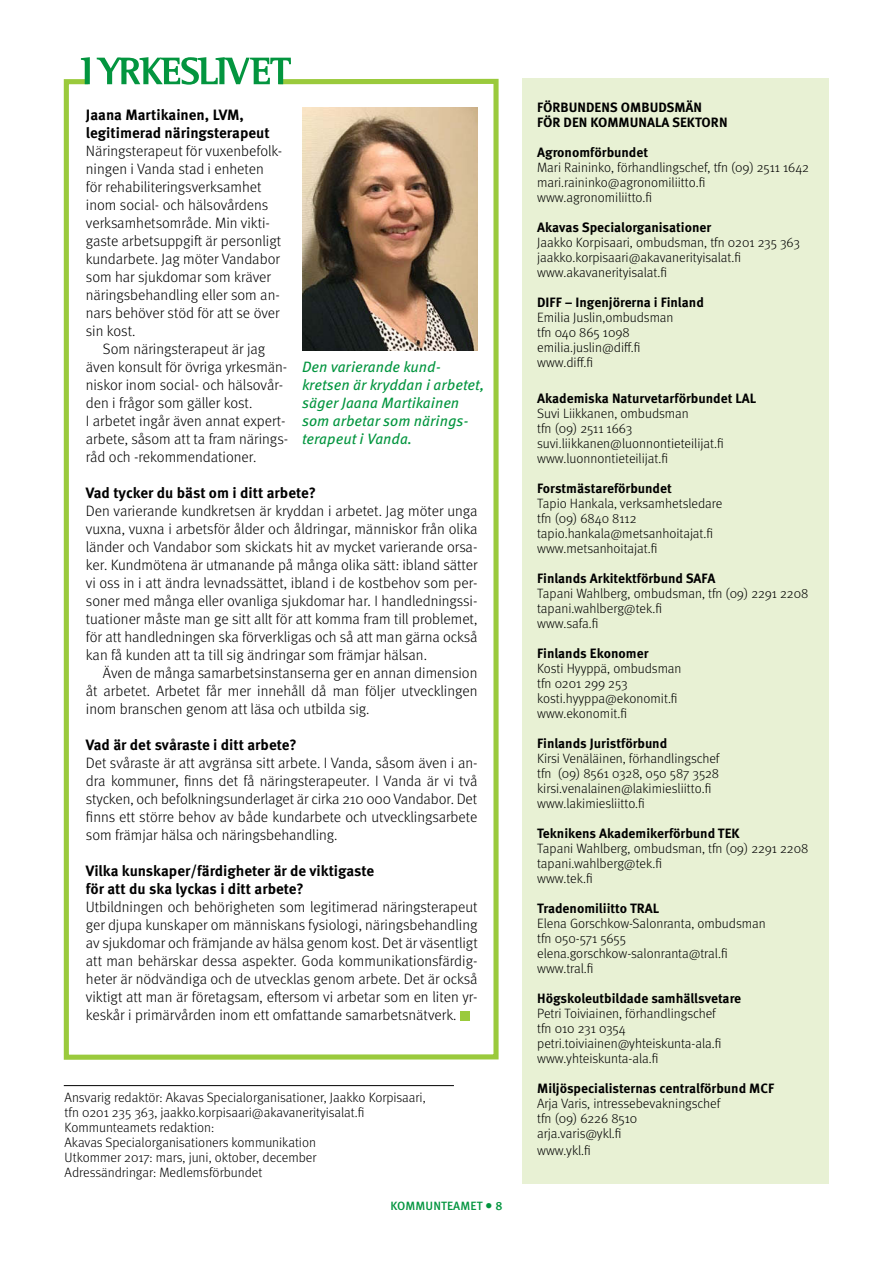
<style>
.page{position:relative;width:893px;height:1263px;background:#fff}
.page>*{position:absolute;margin:0;border:0;box-sizing:border-box;transform-origin:0 0}
.leipis_met_10_12_EI{font:300 15px/18px "Meta OT";color:#000;text-align:justify}
.leipis_met_10_12_ru{font:300 15px/18px "Meta OT";color:#000}
.leipis_met_10_12_EIS{font:700 15px/18px "Meta OT";color:#000}
.leipis_met_10_12_ru-2{font:italic 15px/18px "Meta OT";color:#03953f}
.asiamiehet_met_leipi{font:300 13.5px "Meta OT";color:#000}
.asiamiehet_met_liitt{font:700 13.5px/15px "Meta OT";color:#000}
.leipis_met_10_12_EI-2{font:300 13.5px/15px "Meta OT";color:#000}
.asiamiehet_met_leipi-2{font:700 13.5px "Meta OT";color:#000}
.t1{font:500 12px "Meta OT";letter-spacing:.01em;color:#03953f}
.s1{font-size:15px}
</style>
<div class="page">
<svg style="left:63px;top:78px;width:436px;height:982px"></svg>
<svg style="left:81px;top:57px;width:9px;height:27px"></svg>
<svg style="left:97px;top:57px;width:194px;height:28px"></svg>
<div style="left:522px;top:79px;width:307px;height:1105px;background:#e8f1d4"></div>
<hr style="left:64px;top:1085px;width:390px;height:1px;background:#000">
<div style="left:460px;top:1011px;width:9px;height:9px;background:#9aca3c"></div>
<img style="left:302px;top:107px;width:175px;height:244px">
<p class="leipis_met_10_12_EIS" style="left:86px;top:106px;width:185px">Jaana Martikainen, LVM, legitimerad näringsterapeut</p>
<p class="leipis_met_10_12_EI" style="left:86px;top:142px;width:198px;text-align:left">Näringsterapeut för vuxenbefolk&shy;ningen i Vanda stad i enheten för rehabiliteringsverksamhet inom social- och hälsovårdens verksamhetsområde. Min vikti&shy;gaste arbetsuppgift är personligt kundarbete. Jag möter Vandabor som har sjukdomar som kräver näringsbehandling eller som an&shy;nars behöver stöd för att se över sin kost.</p>
<p class="leipis_met_10_12_ru" style="left:86px;top:340px;width:203px;text-indent:17px">Som näringsterapeut är jag även konsult för övriga yrkesmän&shy;niskor inom social- och hälsovår&shy;den i frågor som gäller kost.</p>
<p class="leipis_met_10_12_ru" style="left:86px;top:412px;width:204px">I arbetet ingår även annat expert&shy;arbete, såsom att ta fram närings&shy;råd och -rekommendationer.</p>
<p class="leipis_met_10_12_EIS" style="left:86px;top:484px;width:232px">Vad tycker du bäst om i ditt arbete?</p>
<p class="leipis_met_10_12_EI" style="left:86px;top:502px;width:393px">Den varierande kundkretsen är kryddan i arbetet. Jag möter unga vuxna, vuxna i arbetsför ålder och åldringar, människor från olika länder och Vandabor som skickats hit av mycket varierande orsa&shy;ker. Kundmötena är utmanande på många olika sätt: ibland sätter vi oss in i att ändra levnadssättet, ibland i de kostbehov som per&shy;soner med många eller ovanliga sjukdomar har. I handledningssi&shy;tuationer måste man ge sitt allt för att komma fram till problemet, för att handledningen ska förverkligas och så att man gärna också kan få kunden att ta till sig ändringar som främjar hälsan.</p>
<p class="leipis_met_10_12_ru" style="left:86px;top:664px;width:393px;text-align:justify;text-indent:17px">Även de många samarbetsinstanserna ger en annan dimension åt arbetet. Arbetet får mer innehåll då man följer utvecklingen inom branschen genom att läsa och utbilda sig.</p>
<p class="leipis_met_10_12_EIS" style="left:86px;top:736px;width:212px">Vad är det svåraste i ditt arbete?</p>
<p class="leipis_met_10_12_EI" style="left:86px;top:754px;width:393px">Det svåraste är att avgränsa sitt arbete. I Vanda, såsom även i an&shy;dra kommuner, finns det få näringsterapeuter. I Vanda är vi två stycken, och befolkningsunderlaget är cirka 210 000 Vandabor. Det finns ett större behov av både kundarbete och utvecklingsarbete som främjar hälsa och näringsbehandling.</p>
<p class="leipis_met_10_12_EIS" style="left:86px;top:862px;width:290px">Vilka kunskaper/färdigheter är de viktigaste för att du ska lyckas i ditt arbete?</p>
<p class="leipis_met_10_12_EI" style="left:86px;top:898px;width:393px">Utbildningen och behörigheten som legitimerad näringsterapeut ger djupa kunskaper om människans fysiologi, näringsbehandling av sjukdomar och främjande av hälsa genom kost. Det är väsentligt att man behärskar dessa aspekter. Goda kommunikationsfärdig&shy;heter är nödvändiga och de utvecklas genom arbete. Det är också viktigt att man är företagsam, eftersom vi arbetar som en liten yr&shy;keskår i primärvården inom ett omfattande samarbetsnätverk.</p>
<p class="leipis_met_10_12_ru-2" style="left:302px;top:358px;width:184px">Den varierande kund&shy;kretsen är kryddan i arbetet, säger Jaana Martikainen som arbetar som närings&shy;terapeut i Vanda.</p>
<p class="leipis_met_10_12_EI-2" style="left:65px;top:1090px;width:363px">Ansvarig redaktör: Akavas Specialorganisationer, Jaakko Korpisaari, tfn 0201 235 363, jaakko.korpisaari@akavanerityisalat.fi</p>
<p class="leipis_met_10_12_EI-2" style="left:65px;top:1120px;width:253px">Kommunteamets redaktion:<br>Akavas Specialorganisationers kommunikation</p>
<p class="asiamiehet_met_leipi" style="left:65px;top:1149px;width:253px">Utkommer 2017: mars, juni, oktober, december</p>
<p class="leipis_met_10_12_EI-2" style="left:65px;top:1165px;width:199px">Adressändringar: Medlemsförbundet</p>
<p class="t1" style="left:390px;top:1198px;width:114px">KOMMUNTEAMET <span class="s1">•</span> 8</p>
<p class="asiamiehet_met_liitt" style="left:537px;top:100px;width:192px">FÖRBUNDENS OMBUDSMÄN<br>FÖR DEN KOMMUNALA SEKTORN</p>
<p class="asiamiehet_met_liitt" style="left:537px;top:145px;width:112px">Agronomförbundet</p>
<p class="asiamiehet_met_leipi" style="left:537px;top:159px;width:273px">Mari Raininko, förhandlingschef, tfn (09) 2511 1642</p>
<p class="asiamiehet_met_leipi" style="left:537px;top:174px;width:170px">mari.raininko@agronomiliitto.fi</p>
<p class="asiamiehet_met_leipi" style="left:537px;top:189px;width:117px">www.agronomiliitto.fi</p>
<p class="asiamiehet_met_liitt" style="left:537px;top:220px;width:176px">Akavas Specialorganisationer</p>
<p class="asiamiehet_met_leipi" style="left:537px;top:234px;width:264px">Jaakko Korpisaari, ombudsman, tfn 0201 235 363</p>
<p class="asiamiehet_met_leipi" style="left:537px;top:249px;width:206px">jaakko.korpisaari@akavanerityisalat.fi</p>
<p class="asiamiehet_met_leipi" style="left:537px;top:264px;width:132px">www.akavanerityisalat.fi</p>
<p class="asiamiehet_met_leipi-2" style="left:537px;top:293px;width:168px">DIFF – Ingenjörerna i Finland</p>
<p class="asiamiehet_met_leipi" style="left:537px;top:309px;width:138px">Emilia Juslin,ombudsman</p>
<p class="asiamiehet_met_leipi" style="left:537px;top:324px;width:94px">tfn 040 865 1098</p>
<p class="asiamiehet_met_leipi" style="left:537px;top:339px;width:105px">emilia.juslin@diff.fi</p>
<p class="asiamiehet_met_leipi" style="left:537px;top:354px;width:57px">www.diff.fi</p>
<p class="asiamiehet_met_liitt" style="left:537px;top:391px;width:221px">Akademiska Naturvetarförbundet LAL</p>
<p class="asiamiehet_met_leipi" style="left:537px;top:405px;width:153px">Suvi Liikkanen, ombudsman</p>
<p class="asiamiehet_met_leipi" style="left:537px;top:420px;width:97px">tfn (09) 2511 1663</p>
<p class="asiamiehet_met_leipi" style="left:537px;top:435px;width:188px">suvi.liikkanen@luonnontieteilijat.fi</p>
<p class="asiamiehet_met_leipi" style="left:537px;top:450px;width:133px">www.luonnontieteilijat.fi</p>
<p class="asiamiehet_met_liitt" style="left:537px;top:481px;width:136px">Forstmästareförbundet</p>
<p class="asiamiehet_met_leipi" style="left:537px;top:495px;width:187px">Tapio Hankala, verksamhetsledare</p>
<p class="asiamiehet_met_leipi" style="left:537px;top:510px;width:101px">tfn (09) 6840 8112</p>
<p class="asiamiehet_met_leipi" style="left:537px;top:525px;width:178px">tapio.hankala@metsanhoitajat.fi</p>
<p class="asiamiehet_met_leipi" style="left:537px;top:540px;width:122px">www.metsanhoitajat.fi</p>
<p class="asiamiehet_met_liitt" style="left:537px;top:571px;width:180px">Finlands Arkitektförbund SAFA</p>
<p class="asiamiehet_met_leipi" style="left:537px;top:585px;width:273px">Tapani Wahlberg, ombudsman, tfn (09) 2291 2208</p>
<p class="asiamiehet_met_leipi" style="left:537px;top:600px;width:126px">tapani.wahlberg@tek.fi</p>
<p class="asiamiehet_met_leipi" style="left:537px;top:615px;width:63px">www.safa.fi</p>
<p class="asiamiehet_met_liitt" style="left:537px;top:646px;width:113px">Finlands Ekonomer</p>
<p class="asiamiehet_met_leipi" style="left:537px;top:660px;width:146px">Kosti Hyyppä, ombudsman</p>
<p class="asiamiehet_met_leipi" style="left:537px;top:675px;width:92px">tfn 0201 299 253</p>
<p class="asiamiehet_met_leipi" style="left:537px;top:690px;width:142px">kosti.hyyppa@ekonomit.fi</p>
<p class="asiamiehet_met_leipi" style="left:537px;top:705px;width:91px">www.ekonomit.fi</p>
<p class="asiamiehet_met_liitt" style="left:537px;top:736px;width:132px">Finlands Juristförbund</p>
<p class="asiamiehet_met_leipi" style="left:537px;top:750px;width:184px">Kirsi Venäläinen, förhandlingschef</p>
<p class="asiamiehet_met_leipi" style="left:537px;top:765px;width:184px">tfn (09) 8561 0328, 050 587 3528</p>
<p class="asiamiehet_met_leipi" style="left:537px;top:780px;width:176px">kirsi.venalainen@lakimiesliitto.fi</p>
<p class="asiamiehet_met_leipi" style="left:537px;top:795px;width:109px">www.lakimiesliitto.fi</p>
<p class="asiamiehet_met_liitt" style="left:537px;top:826px;width:204px">Teknikens Akademikerförbund TEK</p>
<p class="asiamiehet_met_leipi" style="left:537px;top:840px;width:273px">Tapani Wahlberg, ombudsman, tfn (09) 2291 2208</p>
<p class="asiamiehet_met_leipi" style="left:537px;top:855px;width:126px">tapani.wahlberg@tek.fi</p>
<p class="asiamiehet_met_leipi" style="left:537px;top:870px;width:57px">www.tek.fi</p>
<p class="asiamiehet_met_liitt" style="left:537px;top:901px;width:124px">Tradenomiliitto TRAL</p>
<p class="asiamiehet_met_leipi" style="left:537px;top:915px;width:230px">Elena Gorschkow-Salonranta, ombudsman</p>
<p class="asiamiehet_met_leipi" style="left:537px;top:930px;width:90px">tfn 050-571 5655</p>
<p class="asiamiehet_met_leipi" style="left:537px;top:945px;width:192px">elena.gorschkow-salonranta@tral.fi</p>
<p class="asiamiehet_met_leipi" style="left:537px;top:960px;width:58px">www.tral.fi</p>
<p class="asiamiehet_met_liitt" style="left:537px;top:991px;width:206px">Högskoleutbildade samhällsvetare</p>
<p class="asiamiehet_met_leipi" style="left:537px;top:1005px;width:180px">Petri Toiviainen, förhandlingschef</p>
<p class="asiamiehet_met_leipi" style="left:537px;top:1020px;width:90px">tfn 010 231 0354</p>
<p class="asiamiehet_met_leipi" style="left:537px;top:1035px;width:186px">petri.toiviainen@yhteiskunta-ala.fi</p>
<p class="asiamiehet_met_leipi" style="left:537px;top:1050px;width:123px">www.yhteiskunta-ala.fi</p>
<p class="asiamiehet_met_liitt" style="left:537px;top:1081px;width:239px">Miljöspecialisternas centralförbund MCF</p>
<p class="asiamiehet_met_leipi" style="left:537px;top:1095px;width:185px">Arja Varis, intressebevakningschef</p>
<p class="asiamiehet_met_leipi" style="left:537px;top:1110px;width:102px">tfn (09) 6226 8510</p>
<p class="asiamiehet_met_leipi" style="left:537px;top:1125px;width:86px">arja.varis@ykl.fi</p>
<p class="asiamiehet_met_leipi" style="left:537px;top:1142px;width:55px">www.ykl.fi</p>
</div>
